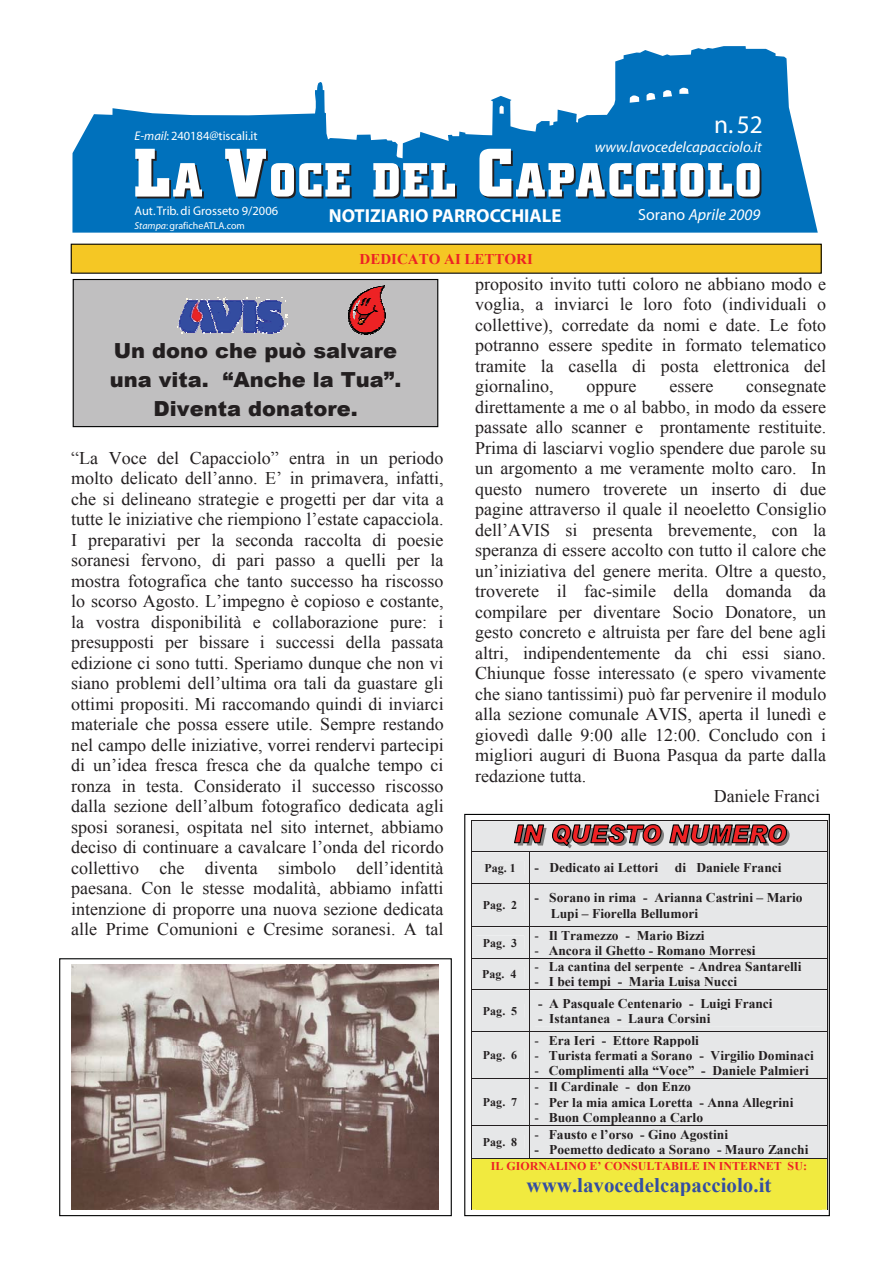
<style>
.page{position:relative;width:893px;height:1263px;background:#fff}
.page>*{position:absolute;margin:0;border:0;box-sizing:border-box;transform-origin:0 0}
.t1{font:25.5px "Myriad";color:#fff}
.t2{font:900 20.7px/29.4px "Arial";color:#231f20;text-align:center}
.t3{font:700 20.7px "Times New Roman";color:#344ea2}
.t4{font:700 18.9px "Myriad";color:#fff}
.t5{font:17.85px/20.5px "Times New Roman";color:#231f20;text-align:justify}
.t6{font:italic 16.05px "Myriad";color:#fff}
.t7{font:italic 15px "Myriad";color:#fff}
.t8{font:700 14.85px "Times New Roman";color:#ed2224}
.t9{font:700 13.35px/15.5px "Times New Roman";color:#231f20}
.t10{font:12.6px "Myriad";color:#fff}
.t11{font:700 11.85px "Times New Roman";color:#231f20}
.t12{font:700 11.85px "Times New Roman";color:#ed2224}
.t13{font:10.05px "Myriad";color:#fff}
.s1{font-style:italic}
.s2{font-style:normal}
.s3{font-weight:400}
</style>
<div class="page">
<svg style="left:72px;top:46px;width:746px;height:187px;fill:#0071bc"></svg>
<svg style="left:135px;top:149px;width:69px;height:49px"></svg>
<svg style="left:225px;top:149px;width:127px;height:50px"></svg>
<svg style="left:373px;top:163px;width:84px;height:35px"></svg>
<svg style="left:479px;top:149px;width:282px;height:50px"></svg>
<div style="left:71px;top:244px;width:750px;height:29px;background:#f5c724"></div>
<div style="left:71px;top:244px;width:751px;height:30px;border:1px solid #010202"></div>
<div style="left:464px;top:814px;width:366px;height:402px;border:1px solid #010202"></div>
<svg style="left:471px;top:820px;width:357px;height:390px;background:#dbd9d9"></svg>
<div style="left:476px;top:1159px;width:346px;height:13px;background:#f1ea3f"></div>
<div style="left:476px;top:1172px;width:346px;height:24px;background:#f1ea3f"></div>
<div style="left:476px;top:1196px;width:346px;height:14px;background:#f1ea3f"></div>
<hr style="left:471px;top:1158px;width:356px;height:1px;background:#231f20">
<hr style="left:471px;top:1159px;width:1px;height:51px;background:#231f20">
<hr style="left:827px;top:1159px;width:1px;height:51px;background:#231f20">
<div style="left:73px;top:280px;width:365px;height:147px;background:#c0bfc0"></div>
<div style="left:73px;top:279px;width:365px;height:148px;border:1px solid #010202"></div>
<svg style="left:177px;top:297px;width:111px;height:37px"></svg>
<svg style="left:348px;top:286px;width:37px;height:49px"></svg>
<div style="left:59px;top:958px;width:393px;height:258px;border:1px solid #010202"></div>
<img style="left:71px;top:965px;width:367px;height:245px">
<p class="t10" style="left:135px;top:132px;width:125px"><span class="s1">E-mail</span>: 240184@tiscali.it</p>
<p class="t10" style="left:135px;top:206px;width:145px">Aut. Trib. di Grosseto 9/2006</p>
<p class="t13" style="left:135px;top:222px;width:112px"><span class="s1">Stampa</span>: graficheATLA.com</p>
<p class="t4" style="left:329px;top:209px;width:234px">NOTIZIARIO PARROCCHIALE</p>
<p class="t8" style="left:360px;top:251px;width:175px">DEDICATO AI LETTORI</p>
<h1 class="t1" style="left:714px;top:115px;width:50px">n. 52</h1>
<p class="t7" style="left:595px;top:141px;width:168px">www.lavocedelcapacciolo.it</p>
<p class="t6" style="left:638px;top:208px;width:123px"><span class="s2">Sorano</span> Aprile 2009</p>
<p class="t2" style="left:110px;top:335px;width:293px">Un dono che può salvare una vita. “Anche la Tua”.<br>Diventa donatore.</p>
<p class="t5" style="left:71px;top:447px;width:374px">“La Voce del Capacciolo” entra in un periodo molto delicato dell’anno. E’ in primavera, infatti, che si delineano strategie e progetti per dar vita a tutte le iniziative che riempiono l’estate capacciola.<br>I preparativi per la seconda raccolta di poesie soranesi fervono, di pari passo a quelli per la mostra fotografica che tanto successo ha riscosso lo scorso Agosto. L’impegno è copioso e costante, la vostra disponibilità e collaborazione pure: i presupposti per bissare i successi della passata edizione ci sono tutti. Speriamo dunque che non vi siano problemi dell’ultima ora tali da guastare gli ottimi propositi. Mi raccomando quindi di inviarci materiale che possa essere utile. Sempre restando nel campo delle iniziative, vorrei rendervi partecipi di un’idea fresca fresca che da qualche tempo ci ronza in testa. Considerato il successo riscosso dalla sezione dell’album fotografico dedicata agli sposi soranesi, ospitata nel sito internet, abbiamo deciso di continuare a cavalcare l’onda del ricordo collettivo che diventa simbolo dell’identità paesana. Con le stesse modalità, abbiamo infatti intenzione di proporre una nuova sezione dedicata alle Prime Comunioni e Cresime soranesi. A tal</p>
<p class="t5" style="left:475px;top:273px;width:353px">proposito invito tutti coloro ne abbiano modo e voglia, a inviarci le loro foto (individuali o collettive), corredate da nomi e date. Le foto potranno essere spedite in formato telematico tramite la casella di posta elettronica del giornalino,</p>
<p class="t5" style="left:586px;top:376px;width:51px">oppure</p>
<p class="t5" style="left:669px;top:376px;width:45px">essere</p>
<p class="t5" style="left:746px;top:376px;width:81px">consegnate</p>
<p class="t5" style="left:475px;top:396px;width:352px">direttamente a me o al babbo, in modo da essere</p>
<p class="t5" style="left:475px;top:417px;width:353px">passate allo scanner e prontamente restituite.</p>
<p class="t5" style="left:475px;top:437px;width:352px">Prima di lasciarvi voglio spendere due parole su</p>
<p class="t5" style="left:475px;top:458px;width:352px">un argomento a me veramente molto caro. In</p>
<p class="t5" style="left:475px;top:478px;width:352px">questo numero troverete un inserto di due</p>
<p class="t5" style="left:475px;top:499px;width:353px">pagine attraverso il quale il neoeletto Consiglio</p>
<p class="t5" style="left:475px;top:519px;width:352px">dell’AVIS si presenta brevemente, con la</p>
<p class="t5" style="left:475px;top:540px;width:352px">speranza di essere accolto con tutto il calore che</p>
<p class="t5" style="left:475px;top:560px;width:353px">un’iniziativa del genere merita. Oltre a questo,</p>
<p class="t5" style="left:475px;top:581px;width:352px">troverete il fac-simile della domanda da</p>
<p class="t5" style="left:475px;top:601px;width:352px">compilare per diventare Socio Donatore, un</p>
<p class="t5" style="left:475px;top:622px;width:352px">gesto concreto e altruista per fare del bene agli</p>
<p class="t5" style="left:475px;top:642px;width:352px">altri, indipendentemente da chi essi siano.</p>
<p class="t5" style="left:475px;top:663px;width:352px">Chiunque fosse interessato (e spero vivamente</p>
<p class="t5" style="left:475px;top:683px;width:353px">che siano tantissimi) può far pervenire il modulo</p>
<p class="t5" style="left:475px;top:704px;width:352px">alla sezione comunale AVIS, aperta il lunedì e</p>
<p class="t5" style="left:475px;top:724px;width:352px">giovedì dalle 9:00 alle 12:00. Concludo con i</p>
<p class="t5" style="left:475px;top:745px;width:352px">migliori auguri di Buona Pasqua da parte dalla</p>
<p class="t5" style="left:475px;top:765px;width:113px">redazione tutta.</p>
<p class="t5" style="left:714px;top:786px;width:108px">Daniele Franci</p>
<p class="t11" style="left:484px;top:861px;width:33px">Pag. 1</p>
<p class="t9" style="left:535px;top:860px;width:125px">- Dedicato ai Lettori</p>
<p class="t9" style="left:675px;top:860px;width:108px">di Daniele Franci</p>
<p class="t11" style="left:483px;top:899px;width:36px">Pag. 2</p>
<p class="t9" style="left:551px;top:890px;width:253px;text-indent:-16px">- Sorano in rima - Arianna Castrini – Mario<br>Lupi – Fiorella Bellumori</p>
<p class="t11" style="left:483px;top:936px;width:36px">Pag. 3</p>
<p class="t9" style="left:535px;top:927px;width:171px"><span class="s3">-</span> Il Tramezzo - Mario Bizzi</p>
<p class="t9" style="left:535px;top:943px;width:222px"><span class="s3">-</span> Ancora il Ghetto - Romano Morresi</p>
<p class="t11" style="left:482px;top:968px;width:36px">Pag. 4</p>
<p class="t11" style="left:483px;top:1004px;width:36px">Pag. 5</p>
<p class="t11" style="left:483px;top:1049px;width:36px">Pag. 6</p>
<p class="t11" style="left:483px;top:1096px;width:36px">Pag. 7</p>
<p class="t9" style="left:535px;top:959px;width:268px"><span class="s3">-</span> La cantina del serpente - Andrea Santarelli</p>
<p class="t9" style="left:535px;top:974px;width:204px"><span class="s3">-</span> I bei tempi - Maria Luisa Nucci</p>
<p class="t9" style="left:538px;top:996px;width:236px">- A Pasquale Centenario - Luigi Franci</p>
<p class="t9" style="left:538px;top:1011px;width:174px">- Istantanea - Laura Corsini</p>
<p class="t9" style="left:535px;top:1032px;width:166px"><span class="s3">-</span> Era Ieri - Ettore Rappoli</p>
<p class="t9" style="left:535px;top:1048px;width:281px"><span class="s3">-</span> Turista fermati a Sorano - Virgilio Dominaci</p>
<p class="t9" style="left:535px;top:1063px;width:276px"><span class="s3">-</span> Complimenti alla “Voce” - Daniele Palmieri</p>
<p class="t9" style="left:535px;top:1079px;width:158px"><span class="s3">-</span> Il Cardinale - don Enzo</p>
<p class="t9" style="left:535px;top:1095px;width:260px"><span class="s3">-</span> Per la mia amica Loretta - Anna Allegrini</p>
<p class="t9" style="left:535px;top:1110px;width:170px"><span class="s3">-</span> Buon Compleanno a Carlo</p>
<p class="t9" style="left:535px;top:1127px;width:195px"><span class="s3">-</span> Fausto e l’orso - Gino Agostini</p>
<p class="t9" style="left:535px;top:1142px;width:275px">- Poemetto dedicato a Sorano - Mauro Zanchi</p>
<p class="t12" style="left:491px;top:1159px;width:318px">IL GIORNALINO E’ CONSULTABILE IN INTERNET SU:</p>
<p class="t3" style="left:526px;top:1173px;width:246px">www.lavocedelcapacciolo.it</p>
<p class="t11" style="left:483px;top:1136px;width:36px">Pag. 8</p>
</div>
